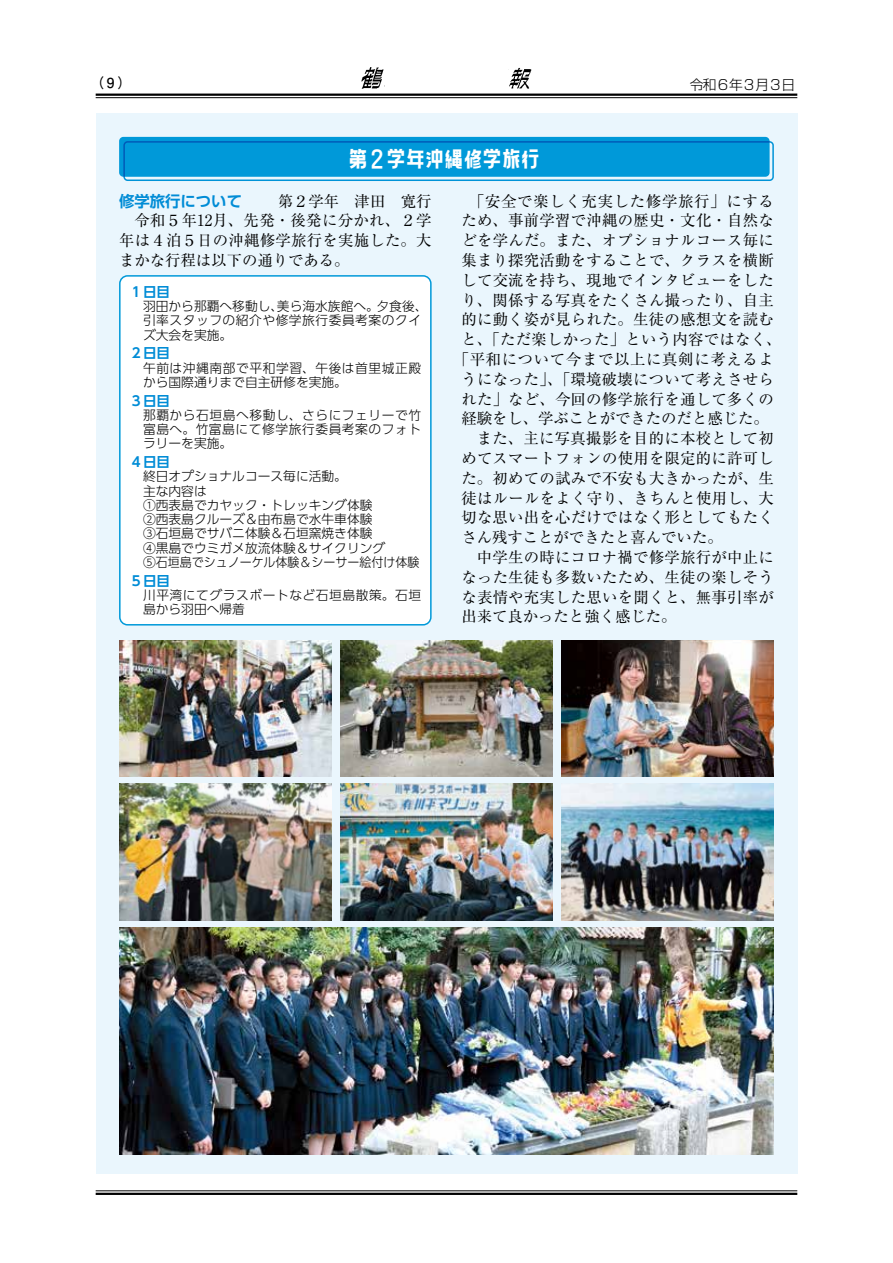
<style>
.page{position:relative;width:893px;height:1263px;background:#fff}
.page>*{position:absolute;margin:0;border:0;box-sizing:border-box;transform-origin:0 0}
.t1{font:24px "bananaslipplus";color:#fff}
.t2{font:15.3px/19.8px "Ryumin Pr 5";letter-spacing:.02em;color:#000;text-align:justify}
.t3{font:15.3px "Ryumin Pr 5";color:#000}
.t4{font:15.3px "Ryumin Pr 5";letter-spacing:.045em;color:#000}
.t5{font:700 15.3px "UD Shin Go Pro De";color:#008cd6}
.t6{font:300 13.8px "Shin Go Pr 5";letter-spacing:-.05em;color:#000}
.t7{font:700 13.8px "Futo Go B101 Pr 5";color:#000}
.t8{font:700 13.5px "UD Shin Go Pro De";color:#008cd6}
.t9{font:300 12.75px/14.2px "UD Shin Go Pro";color:#000;text-align:justify}
.t10{font:300 12.75px/14.2px "UD Shin Go Pro";letter-spacing:.045em;color:#000}
.t11{font:300 12.75px/14.2px "UD Shin Go Pro";letter-spacing:.04em;color:#000}
</style>
<div class="page">
<hr style="left:96px;top:94px;width:701px;height:2px;background:#000">
<hr style="left:96px;top:97px;width:701px;height:1px;background:#000">
<hr style="left:96px;top:1193px;width:701px;height:2px;background:#000">
<hr style="left:96px;top:1190px;width:701px;height:1px;background:#000">
<img style="left:361px;top:67px;width:23px;height:22px">
<img style="left:509px;top:67px;width:23px;height:22px">
<div style="left:96px;top:113px;width:701px;height:1061px;background:#eaf6fd"></div>
<div style="left:119px;top:137px;width:651px;height:40px;background:#0099d9;border-radius:4px"></div>
<div style="left:123px;top:141px;width:651px;height:40px;border:2px solid #0099d9;border-radius:4px"></div>
<div style="left:120px;top:276px;width:311px;height:349px;background:#fff;border-radius:8px"></div>
<div style="left:119px;top:275px;width:313px;height:350px;border:2px solid #0099d9;border-radius:8px"></div>
<img style="left:119px;top:928px;width:655px;height:226px">
<img style="left:561px;top:640px;width:213px;height:136px">
<img style="left:340px;top:640px;width:213px;height:136px">
<img style="left:119px;top:640px;width:213px;height:136px">
<img style="left:561px;top:784px;width:213px;height:136px">
<img style="left:340px;top:784px;width:213px;height:136px">
<img style="left:119px;top:784px;width:213px;height:136px">
<p class="t7" style="left:90px;top:71px;width:43px">（9）</p>
<h1 class="t1" style="left:349px;top:147px;width:193px">第２学年沖縄修学旅行</h1>
<p class="t6" style="left:690px;top:73px;width:107px">令和６年３月３日</p>
<p class="t5" style="left:119px;top:188px;width:124px">修学旅行について</p>
<p class="t2" style="left:119px;top:210px;width:314px;text-indent:15px">令和５年12月、先発・後発に分かれ、２学年は４泊５日の沖縄修学旅行を実施した。大まかな行程は以下の通りである。</p>
<p class="t2" style="left:262px;top:190px;width:171px">　第２学年　津田　寛行</p>
<p class="t8" style="left:130px;top:281px;width:42px">１日目</p>
<p class="t9" style="left:277px;top:299px;width:103px">美ら海水族館へ。</p>
<p class="t11" style="left:143px;top:299px;width:280px">羽田から那覇へ移動し、<br>引率スタッフの紹介や修学旅行委員考案のクイズ大会を実施。</p>
<p class="t8" style="left:130px;top:342px;width:42px">２日目</p>
<p class="t10" style="left:143px;top:360px;width:280px">午前は沖縄南部で平和学習、午後は首里城正殿から国際通りまで自主研修を実施。</p>
<p class="t8" style="left:130px;top:389px;width:42px">３日目</p>
<p class="t9" style="left:143px;top:407px;width:280px">那覇から石垣島へ移動し、さらにフェリーで竹富島へ。竹富島にて修学旅行委員考案のフォトラリーを実施。</p>
<p class="t8" style="left:130px;top:451px;width:42px">４日目</p>
<p class="t9" style="left:143px;top:469px;width:278px;text-align:left">終日オプショナルコース毎に活動。<br>主な内容は<br>①西表島でカヤック・トレッキング体験<br>②西表島クルーズ＆由布島で水牛車体験<br>③石垣島でサバニ体験＆石垣窯焼き体験<br>④黒島でウミガメ放流体験＆サイクリング<br>⑤石垣島でシュノーケル体験＆シーサー絵付け体験</p>
<p class="t8" style="left:130px;top:569px;width:42px">５日目</p>
<p class="t10" style="left:143px;top:587px;width:280px">川平湾にてグラスボートなど石垣島散策。石垣島から羽田へ帰着</p>
<p class="t9" style="left:376px;top:299px;width:53px">夕食後、</p>
<p class="t4" style="left:469px;top:189px;width:306px">「安全で楽しく充実した修学旅行」にする</p>
<p class="t2" style="left:461px;top:210px;width:314px">ため、事前学習で沖縄の歴史・文化・自然な</p>
<p class="t2" style="left:461px;top:229px;width:314px">どを学んだ。また、オプショナルコース毎に</p>
<p class="t2" style="left:461px;top:249px;width:314px">集まり探究活動をすることで、クラスを横断</p>
<p class="t2" style="left:461px;top:269px;width:314px">して交流を持ち、現地でインタビューをした</p>
<p class="t2" style="left:461px;top:289px;width:314px">り、関係する写真をたくさん撮ったり、自主</p>
<p class="t2" style="left:461px;top:309px;width:314px">的に動く姿が見られた。生徒の感想文を読む</p>
<p class="t2" style="left:461px;top:328px;width:322px">と、「ただ楽しかった」という内容ではなく、</p>
<p class="t4" style="left:454px;top:347px;width:322px">「平和について今まで以上に真剣に考えるよ</p>
<p class="t2" style="left:461px;top:368px;width:314px">うになった」、「環境破壊について考えさせら</p>
<p class="t2" style="left:461px;top:388px;width:314px">れた」など、今回の修学旅行を通して多くの</p>
<p class="t3" style="left:461px;top:407px;width:309px">経験をし、学ぶことができたのだと感じた。</p>
<p class="t2" style="left:477px;top:427px;width:299px">また、主に写真撮影を目的に本校として初</p>
<p class="t2" style="left:461px;top:447px;width:314px">めてスマートフォンの使用を限定的に許可し</p>
<p class="t2" style="left:461px;top:467px;width:314px">た。初めての試みで不安も大きかったが、生</p>
<p class="t2" style="left:461px;top:487px;width:314px">徒はルールをよく守り、きちんと使用し、大</p>
<p class="t2" style="left:461px;top:507px;width:314px">切な思い出を心だけではなく形としてもたく</p>
<p class="t3" style="left:461px;top:525px;width:263px">さん残すことができたと喜んでいた。</p>
<p class="t2" style="left:477px;top:546px;width:299px">中学生の時にコロナ禍で修学旅行が中止に</p>
<p class="t2" style="left:461px;top:566px;width:314px">なった生徒も多数いたため、生徒の楽しそう</p>
<p class="t2" style="left:461px;top:586px;width:314px">な表情や充実した思いを聞くと、無事引率が</p>
<p class="t3" style="left:461px;top:605px;width:217px">出来て良かったと強く感じた。</p>
</div>
